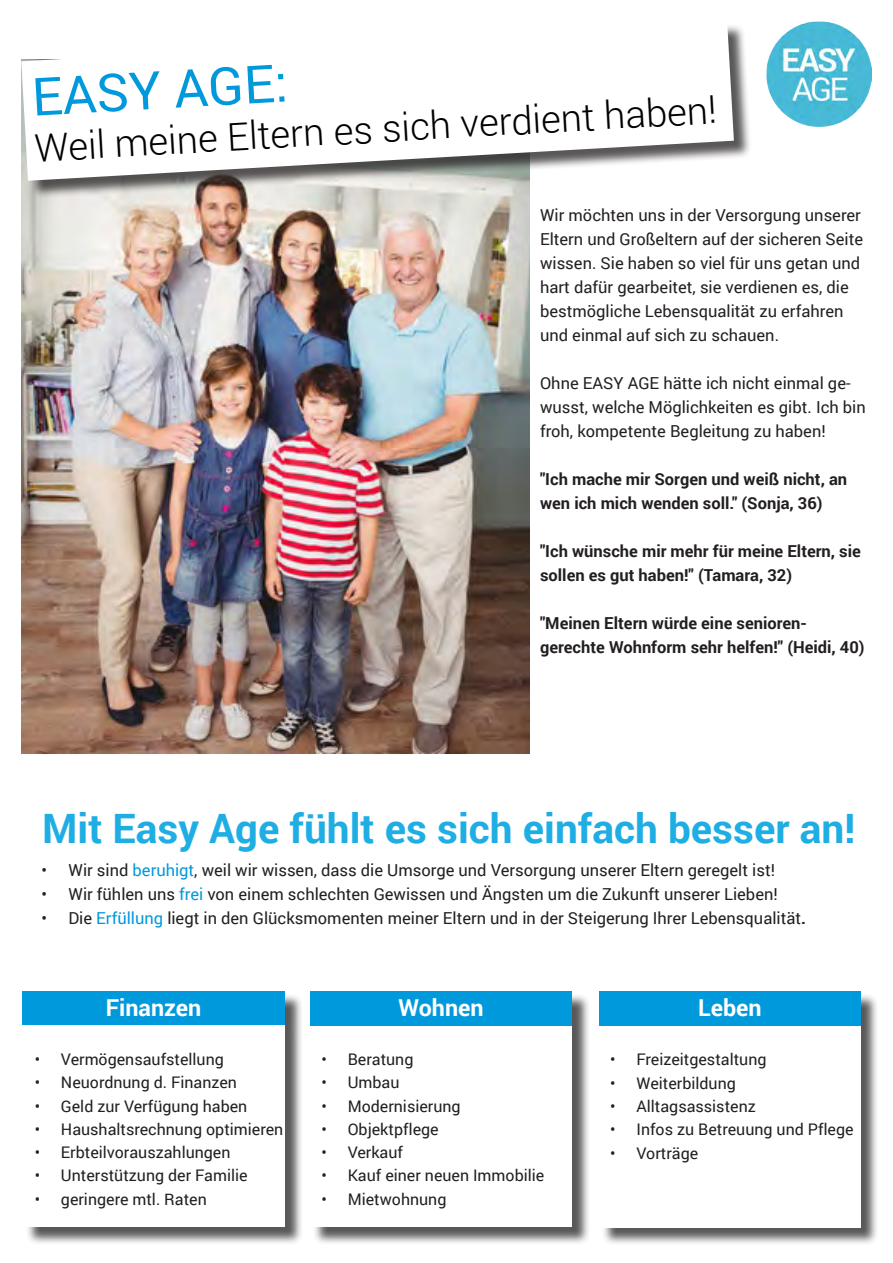
<style>
.page{position:relative;width:893px;height:1263px;background:#fff}
.page>*{position:absolute;margin:0;border:0;box-sizing:border-box;transform-origin:0 0}
.t1{font:52.5px "Roboto";color:#0099dc}
.t2{font:700 40.5px "Roboto";color:#1faee4}
.t3{font:300 38.25px "Roboto";color:#000}
.t4{font:700 23.25px "Roboto";color:#fff}
.t5{font:16.5px/24px "Roboto";color:#231f20}
.t6{font:700 16.5px/24px "Roboto";color:#231f20}
.t7{font:16.05px "Roboto";color:#231f20}
.s1{color:#0099dc}
.s2{font-weight:700}
</style>
<div class="page">
<div style="left:24px;top:993px;width:279px;height:252px;background:#231f20;opacity:.75"></div>
<div style="left:24px;top:1025px;width:261px;height:202px;background:#fff"></div>
<div style="left:22px;top:991px;width:263px;height:34px;background:#0099dc"></div>
<img style="left:21px;top:181px;width:509px;height:572px">
<img style="left:766px;top:21px;width:106px;height:106px">
<div style="left:24px;top:24px;width:728px;height:175px;background:#231f20;opacity:.75"></div>
<svg style="left:21px;top:24px;width:713px;height:157px"></svg>
<div style="left:313px;top:993px;width:277px;height:252px;background:#231f20;opacity:.75"></div>
<div style="left:311px;top:1025px;width:261px;height:202px;background:#fff"></div>
<div style="left:311px;top:991px;width:261px;height:34px;background:#0099dc"></div>
<div style="left:601px;top:993px;width:278px;height:253px;background:#231f20;opacity:.75"></div>
<div style="left:599px;top:1025px;width:261px;height:202px;background:#fff"></div>
<div style="left:599px;top:991px;width:261px;height:34px;background:#0099dc"></div>
<p class="t1" style="left:30px;top:60px;width:258px;rotate:-3deg">EASY AGE:</p>
<p class="t3" style="left:33px;top:120px;width:685px;rotate:-3deg">Weil meine Eltern es sich verdient haben!</p>
<p class="t5" style="left:540px;top:202px;width:325px">Wir möchten uns in der Versorgung unserer Eltern und Großeltern auf der sicheren Seite wissen. Sie haben so viel für uns getan und hart dafür gearbeitet, sie verdienen es, die bestmögliche Lebensqualität zu erfahren und einmal auf sich zu schauen.</p>
<p class="t5" style="left:540px;top:370px;width:327px">Ohne EASY AGE hätte ich nicht einmal ge&shy;wusst, welche Möglichkeiten es gibt. Ich bin froh, kompetente Begleitung zu haben!</p>
<p class="t6" style="left:540px;top:466px;width:309px">"Ich mache mir Sorgen und weiß nicht, an wen ich mich wenden soll." (Sonja, 36)</p>
<p class="t6" style="left:540px;top:538px;width:322px">"Ich wünsche mir mehr für meine Eltern, sie sollen es gut haben!" (Tamara, 32)</p>
<p class="t6" style="left:540px;top:610px;width:268px">"Meinen Eltern würde eine senioren-</p>
<p class="t6" style="left:540px;top:634px;width:326px">gerechte Wohnform sehr helfen!" (Heidi, 40)</p>
<p class="t2" style="left:42px;top:800px;width:815px">Mit Easy Age fühlt es sich einfach besser an!</p>
<p class="t5" style="left:41px;top:858px;width:735px">• Wir sind <span class="s1">beruhigt</span>, weil wir wissen, dass die Umsorge und Versorgung unserer Eltern geregelt ist!</p>
<p class="t5" style="left:41px;top:882px;width:738px">• Wir fühlen uns <span class="s1">frei</span> von einem schlechten Gewissen und Ängsten um die Zukunft unserer Lieben!</p>
<p class="t5" style="left:41px;top:906px;width:766px">• Die <span class="s1">Erfüllung</span> liegt in den Glücksmomenten meiner Eltern und in der Steigerung Ihrer Lebensqualität<span class="s2">.</span></p>
<p class="t4" style="left:106px;top:991px;width:97px">Finanzen</p>
<p class="t7" style="left:35px;top:1048px;width:191px">• Vermögensaufstellung</p>
<p class="t7" style="left:35px;top:1071px;width:204px">• Neuordnung d. Finanzen</p>
<p class="t7" style="left:35px;top:1094px;width:214px">• Geld zur Verfügung haben</p>
<p class="t7" style="left:35px;top:1118px;width:250px">• Haushaltsrechnung optimieren</p>
<p class="t7" style="left:35px;top:1141px;width:197px">• Erbteilvorauszahlungen</p>
<p class="t7" style="left:35px;top:1164px;width:214px">• Unterstützung der Familie</p>
<p class="t7" style="left:35px;top:1188px;width:174px">• geringere mtl. Raten</p>
<p class="t4" style="left:399px;top:991px;width:87px">Wohnen</p>
<p class="t7" style="left:321px;top:1048px;width:93px">• Beratung</p>
<p class="t7" style="left:321px;top:1071px;width:79px">• Umbau</p>
<p class="t7" style="left:321px;top:1094px;width:141px">• Modernisierung</p>
<p class="t7" style="left:321px;top:1118px;width:119px">• Objektpflege</p>
<p class="t7" style="left:321px;top:1141px;width:83px">• Verkauf</p>
<p class="t7" style="left:321px;top:1164px;width:224px">• Kauf einer neuen Immobilie</p>
<p class="t7" style="left:321px;top:1188px;width:126px">• Mietwohnung</p>
<p class="t4" style="left:698px;top:991px;width:65px">Leben</p>
<p class="t7" style="left:610px;top:1048px;width:158px">• Freizeitgestaltung</p>
<p class="t7" style="left:610px;top:1072px;width:127px">• Weiterbildung</p>
<p class="t7" style="left:610px;top:1095px;width:147px">• Alltagsassistenz</p>
<p class="t7" style="left:610px;top:1118px;width:245px">• Infos zu Betreuung und Pflege</p>
<p class="t7" style="left:610px;top:1141px;width:90px">• Vorträge</p>
</div>
